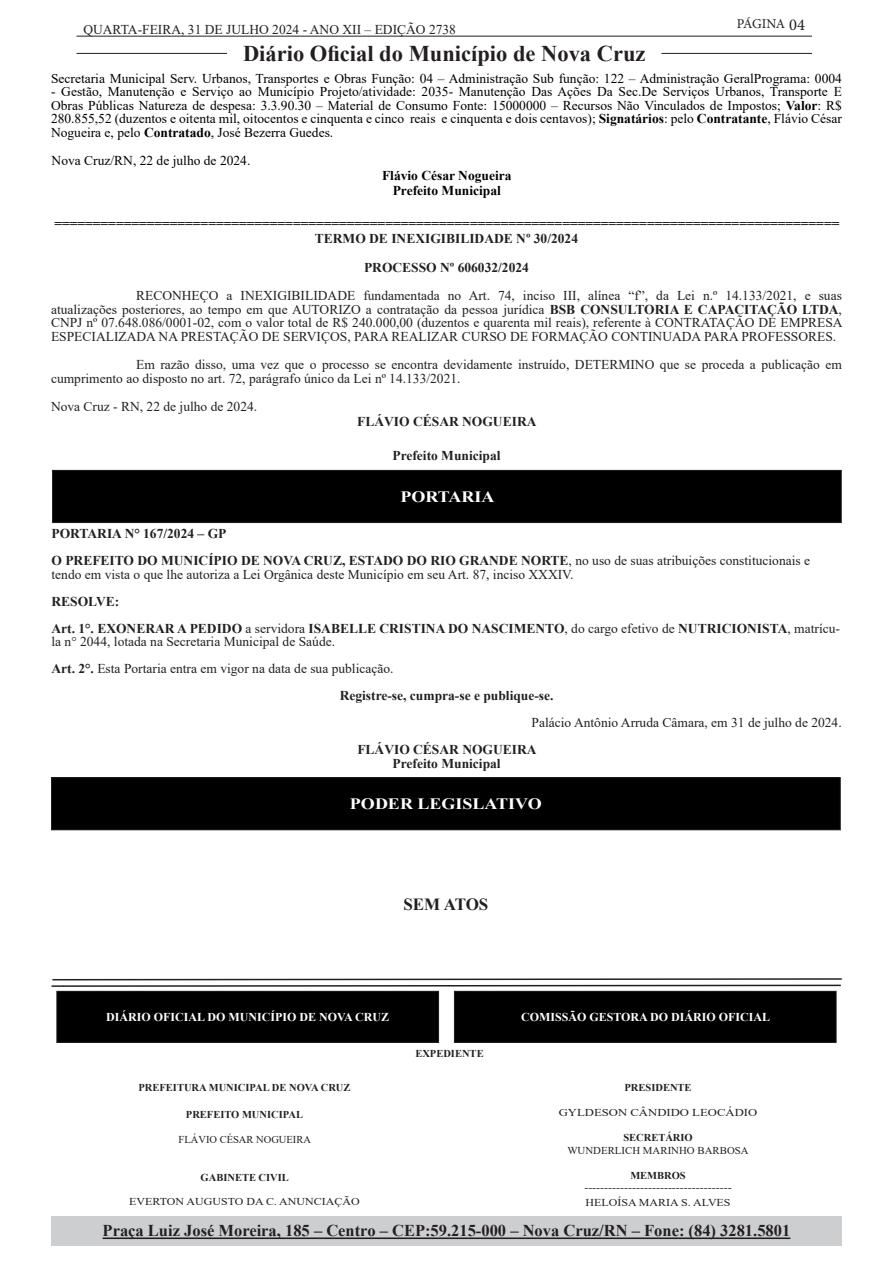
<style>
.page{position:relative;width:893px;height:1263px;background:#fff}
.page>*{position:absolute;margin:0;border:0;box-sizing:border-box;transform-origin:0 0}
.t1{font:700 22.5px "Times New Roman";color:#231f20}
.t2{font:700 16.95px "Times New Roman";color:#231f20}
.t3{font:700 16.5px "Times New Roman";color:#231f20}
.t4{font:700 15.75px "Times New Roman";color:#fff;scale:1.14 1}
.t5{font:13.5px/13.5px "Times New Roman";color:#231f20}
.t6{font:13.5px/13.5px "Times New Roman";color:#000;text-align:justify}
.No_Spacing{font:700 13.5px/13.5px "Times New Roman";color:#231f20;text-align:center}
.t7{font:700 13.5px "Times New Roman";color:#000}
.t8{font:13.5px "Minion Pro";letter-spacing:-.03em;color:#231f20}
.t9{font:700 12px "Times New Roman";color:#fff}
.t10{font:700 10.5px "Times New Roman";color:#231f20}
.t11{font:10.5px "Times New Roman";color:#231f20;scale:1.14 1}
.t12{font:10.5px "Times New Roman";color:#231f20}
.t13{font:10.5px "Times New Roman";color:#231f20;scale:1.21 1}
.s1{font-size:16.5px}
.s2{font-weight:700}
</style>
<div class="page">
<hr style="left:77px;top:36px;width:735px;height:1px;background:#231f20">
<hr style="left:77px;top:53px;width:150px;height:1px;background:#231f20">
<hr style="left:661px;top:53px;width:151px;height:1px;background:#231f20">
<div style="left:51px;top:1216px;width:791px;height:29px;background:#cdced0"></div>
<hr style="left:103px;top:1237px;width:687px;height:2px;background:#231f20">
<div style="left:52px;top:778px;width:788px;height:52px;background:#000"></div>
<div style="left:51px;top:777px;width:790px;height:53px;border:1px solid #231f20"></div>
<div style="left:454px;top:991px;width:382px;height:51px;background:#000"></div>
<div style="left:454px;top:991px;width:383px;height:52px;border:1px solid #231f20"></div>
<div style="left:57px;top:991px;width:382px;height:51px;background:#000"></div>
<div style="left:56px;top:991px;width:383px;height:52px;border:1px solid #231f20"></div>
<svg style="left:51px;top:978px;width:791px;height:9px"></svg>
<div style="left:53px;top:470px;width:788px;height:52px;background:#000"></div>
<div style="left:52px;top:470px;width:790px;height:53px;border:1px solid #231f20"></div>
<p class="t5" style="left:83px;top:23px;width:374px">QUARTA-FEIRA, 31 DE JULHO 2024 - ANO XII – EDIÇÃO 2738</p>
<h1 class="t1" style="left:243px;top:37px;width:404px">Diário Oficial do Município de Nova Cruz</h1>
<p class="t8" style="left:737px;top:15px;width:70px">PÁGINA <span class="s1">04</span></p>
<p class="t6" style="left:51px;top:71px;width:792px">Secretaria Municipal Serv. Urbanos, Transportes e Obras Função: 04 – Administração Sub função: 122 – Administração GeralPrograma: 0004</p>
<p class="t6" style="left:51px;top:85px;width:792px">- Gestão, Manutenção e Serviço ao Município Projeto/atividade: 2035- Manutenção Das Ações Da Sec.De Serviços Urbanos, Transporte E Obras Públicas Natureza de despesa: 3.3.90.30 – Material de Consumo Fonte: 15000000 – Recursos Não Vinculados de Impostos; <span class="s2">Valor</span>: R$ 280.855,52 (duzentos e oitenta mil, oitocentos e cinquenta e cinco reais e cinquenta e dois centavos); <span class="s2">Signatários</span>: pelo <span class="s2">Contratante</span>, Flávio César Nogueira e, pelo <span class="s2">Contratado</span>, José Bezerra Guedes.</p>
<p class="t6" style="left:52px;top:154px;width:200px">Nova Cruz/RN, 22 de julho de 2024.</p>
<p class="t7" style="left:382px;top:166px;width:131px">Flávio César Nogueira</p>
<p class="t7" style="left:393px;top:181px;width:110px">Prefeito Municipal</p>
<p class="t7" style="left:54px;top:214px;width:786px">======================================================================================================</p>
<p class="No_Spacing" style="left:315px;top:232px;width:265px">TERMO DE INEXIGIBILIDADE Nº 30/2024</p>
<p class="No_Spacing" style="left:364px;top:260px;width:166px">PROCESSO Nº 606032/2024</p>
<p class="t5" style="left:51px;top:289px;width:793px;text-align:justify;text-indent:85px">RECONHEÇO a INEXIGIBILIDADE fundamentada no Art. 74, inciso III, alínea “f”, da Lei n.º 14.133/2021, e suas atualizações posteriores, ao tempo em que AUTORIZO a contratação da pessoa jurídica <span class="s2">BSB CONSULTORIA E CAPACITAÇÃO LTDA</span>, CNPJ nº 07.648.086/0001-02, com o valor total de R$ 240.000,00 (duzentos e quarenta mil reais), referente à CONTRATAÇÃO DE EMPRESA ESPECIALIZADA NA PRESTAÇÃO DE SERVIÇOS, PARA REALIZAR CURSO DE FORMAÇÃO CONTINUADA PARA PROFESSORES.</p>
<p class="t5" style="left:51px;top:358px;width:792px;text-indent:85px">Em razão disso, uma vez que o processo se encontra devidamente instruído, DETERMINO que se proceda a publicação em cumprimento ao disposto no art. 72, parágrafo único da Lei nº 14.133/2021.</p>
<p class="t5" style="left:51px;top:400px;width:208px">Nova Cruz - RN, 22 de julho de 2024.</p>
<p class="No_Spacing" style="left:357px;top:415px;width:181px">FLÁVIO CÉSAR NOGUEIRA</p>
<p class="No_Spacing" style="left:392px;top:448px;width:110px">Prefeito Municipal</p>
<p class="t4" style="left:400px;top:485px;width:84px">PORTARIA</p>
<p class="No_Spacing" style="left:52px;top:527px;width:176px">PORTARIA N° 167/2024 – GP</p>
<p class="t5" style="left:52px;top:554px;width:760px"><span class="s2">O PREFEITO DO MUNICÍPIO DE NOVA CRUZ, ESTADO DO RIO GRANDE NORTE</span>, no uso de suas atribuições constitucionais e tendo em vista o que lhe autoriza a Lei Orgânica deste Município em seu Art. 87, inciso XXXIV.</p>
<p class="No_Spacing" style="left:52px;top:594px;width:69px">RESOLVE:</p>
<p class="t5" style="left:52px;top:621px;width:790px"><span class="s2">Art. 1°. EXONERAR A PEDIDO</span> a servidora <span class="s2">ISABELLE CRISTINA DO NASCIMENTO</span>, do cargo efetivo de <span class="s2">NUTRICIONISTA</span>, matrícu&shy;la n° 2044, lotada na Secretaria Municipal de Saúde.</p>
<p class="t5" style="left:52px;top:662px;width:344px"><span class="s2">Art. 2°.</span> Esta Portaria entra em vigor na data de sua publicação.</p>
<p class="No_Spacing" style="left:340px;top:689px;width:215px">Registre-se, cumpra-se e publique-se.</p>
<p class="t5" style="left:532px;top:716px;width:312px">Palácio Antônio Arruda Câmara, em 31 de julho de 2024.</p>
<p class="No_Spacing" style="left:357px;top:743px;width:181px">FLÁVIO CÉSAR NOGUEIRA<br>Prefeito Municipal</p>
<p class="t4" style="left:350px;top:792px;width:170px">PODER LEGISLATIVO</p>
<p class="t2" style="left:403px;top:892px;width:86px">SEM ATOS</p>
<p class="t9" style="left:106px;top:1008px;width:285px">DIÁRIO OFICIAL DO MUNICÍPIO DE NOVA CRUZ</p>
<p class="t9" style="left:521px;top:1008px;width:251px">COMISSÃO GESTORA DO DIÁRIO OFICIAL</p>
<p class="t10" style="left:415px;top:1046px;width:70px">EXPEDIENTE</p>
<p class="t10" style="left:624px;top:1079px;width:69px">PRESIDENTE</p>
<p class="t13" style="left:559px;top:1105px;width:166px">GYLDESON CÂNDIDO LEOCÁDIO</p>
<p class="t10" style="left:623px;top:1130px;width:71px">SECRETÁRIO</p>
<p class="t12" style="left:567px;top:1143px;width:183px">WUNDERLICH MARINHO BARBOSA</p>
<p class="t10" style="left:630px;top:1168px;width:57px">MEMBROS</p>
<p class="t11" style="left:584px;top:1180px;width:131px">-------------------------------------</p>
<p class="t11" style="left:585px;top:1195px;width:129px">HELOÍSA MARIA S. ALVES</p>
<p class="t10" style="left:139px;top:1080px;width:213px">PREFEITURA MUNICIPAL DE NOVA CRUZ</p>
<p class="t10" style="left:186px;top:1107px;width:119px">PREFEITO MUNICIPAL</p>
<p class="t12" style="left:179px;top:1132px;width:134px">FLÁVIO CÉSAR NOGUEIRA</p>
<p class="t10" style="left:201px;top:1170px;width:90px">GABINETE CIVIL</p>
<p class="t11" style="left:129px;top:1194px;width:204px">EVERTON AUGUSTO DA C. ANUNCIAÇÃO</p>
<p class="t3" style="left:103px;top:1219px;width:689px">Praça Luiz José Moreira, 185 – Centro – CEP:59.215-000 – Nova Cruz/RN – Fone: (84) 3281.5801</p>
</div>
